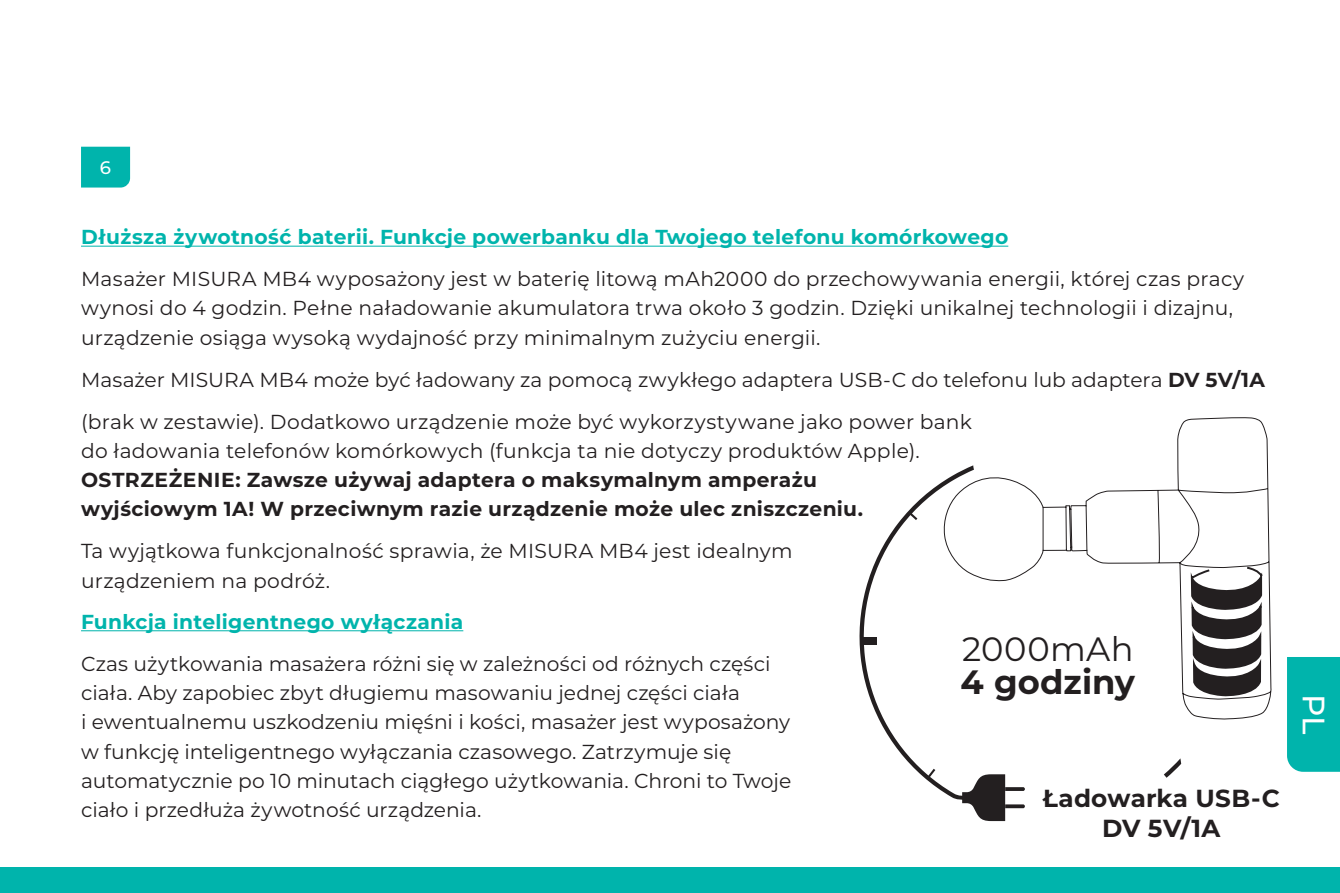
<style>
.page{position:relative;width:1340px;height:893px;background:#fff}
.page>*{position:absolute;margin:0;border:0;box-sizing:border-box;transform-origin:0 0}
.t1{font:700 33.75px "Montserrat";color:#231f20}
.t2{font:33.75px "Montserrat";letter-spacing:.01em;color:#231f20}
.t3{font:500 30.82px "Montserrat";color:#fff}
.t4{font:700 24.75px "Montserrat";letter-spacing:.01em;color:#231f20}
.t5{font:20.25px/29.2px "Montserrat";letter-spacing:.005em;color:#231f20}
.t6{font:700 20.25px/29.2px "Montserrat";letter-spacing:.015em;color:#231f20}
.t7{font:700 20.25px "Montserrat";letter-spacing:.015em;color:#00b4ac}
.t8{font:500 18.22px "Montserrat";color:#fff}
.s1{font-weight:700}
</style>
<div class="page">
<div style="left:0;top:867px;width:1339px;height:26px;background:#00b4ac"></div>
<div style="left:1287px;top:657px;width:52px;height:115px;background:#00b4ac"></div>
<svg style="left:1177px;top:417px;width:95px;height:347px"></svg>
<svg style="left:962px;top:803px;width:62px;height:18px"></svg>
<svg style="left:859px;top:465px;width:322px;height:338px"></svg>
<hr style="left:81px;top:246px;width:927px;height:1px;background:#00b4ac">
<hr style="left:81px;top:630px;width:382px;height:1px;background:#00b4ac">
<div style="left:81px;top:147px;width:49px;height:41px;background:#00b4ac"></div>
<p class="t8" style="left:100px;top:155px;width:13px">6</p>
<p class="t7" style="left:81px;top:222px;width:928px">Dłuższa żywotność baterii. Funkcje powerbanku dla Twojego telefonu komórkowego</p>
<p class="t5" style="left:81px;top:264px;width:1164px">Masażer MISURA MB4 wyposażony jest w baterię litową mAh2000 do przechowywania energii, której czas pracy wynosi do 4 godzin. Pełne naładowanie akumulatora trwa około 3 godzin. Dzięki unikalnej technologii i dizajnu, urządzenie osiąga wysoką wydajność przy minimalnym zużyciu energii.</p>
<p class="t5" style="left:81px;top:364px;width:1185px">Masażer MISURA MB4 może być ładowany za pomocą zwykłego adaptera USB-C do telefonu lub adaptera <span class="s1">DV 5V/1A</span></p>
<p class="t5" style="left:81px;top:406px;width:892px">(brak w zestawie). Dodatkowo urządzenie może być wykorzystywane jako power bank do ładowania telefonów komórkowych (funkcja ta nie dotyczy produktów Apple).</p>
<p class="t6" style="left:81px;top:464px;width:783px">OSTRZEŻENIE: Zawsze używaj adaptera o maksymalnym amperażu wyjściowym 1A! W przeciwnym razie urządzenie może ulec zniszczeniu.</p>
<p class="t5" style="left:81px;top:536px;width:713px">Ta wyjątkowa funkcjonalność sprawia, że MISURA MB4 jest idealnym urządzeniem na podróż.</p>
<p class="t7" style="left:81px;top:607px;width:384px">Funkcja inteligentnego wyłączania</p>
<p class="t5" style="left:81px;top:648px;width:711px">Czas użytkowania masażera różni się w zależności od różnych części ciała. Aby zapobiec zbyt długiemu masowaniu jednej części ciała<br>i ewentualnemu uszkodzeniu mięśni i kości, masażer jest wyposażony w funkcję inteligentnego wyłączania czasowego. Zatrzymuje się automatycznie po 10 minutach ciągłego użytkowania. Chroni to Twoje ciało i przedłuża żywotność urządzenia.</p>
<p class="t2" style="left:962px;top:626px;width:173px">2000mAh</p>
<p class="t1" style="left:960px;top:657px;width:176px">4 godziny</p>
<p class="t4" style="left:1042px;top:780px;width:239px">Ładowarka USB-C</p>
<p class="t4" style="left:1102px;top:810px;width:120px">DV 5V/1A</p>
<p class="t3" style="left:1335px;top:694px;width:42px;rotate:90deg">PL</p>
</div>
